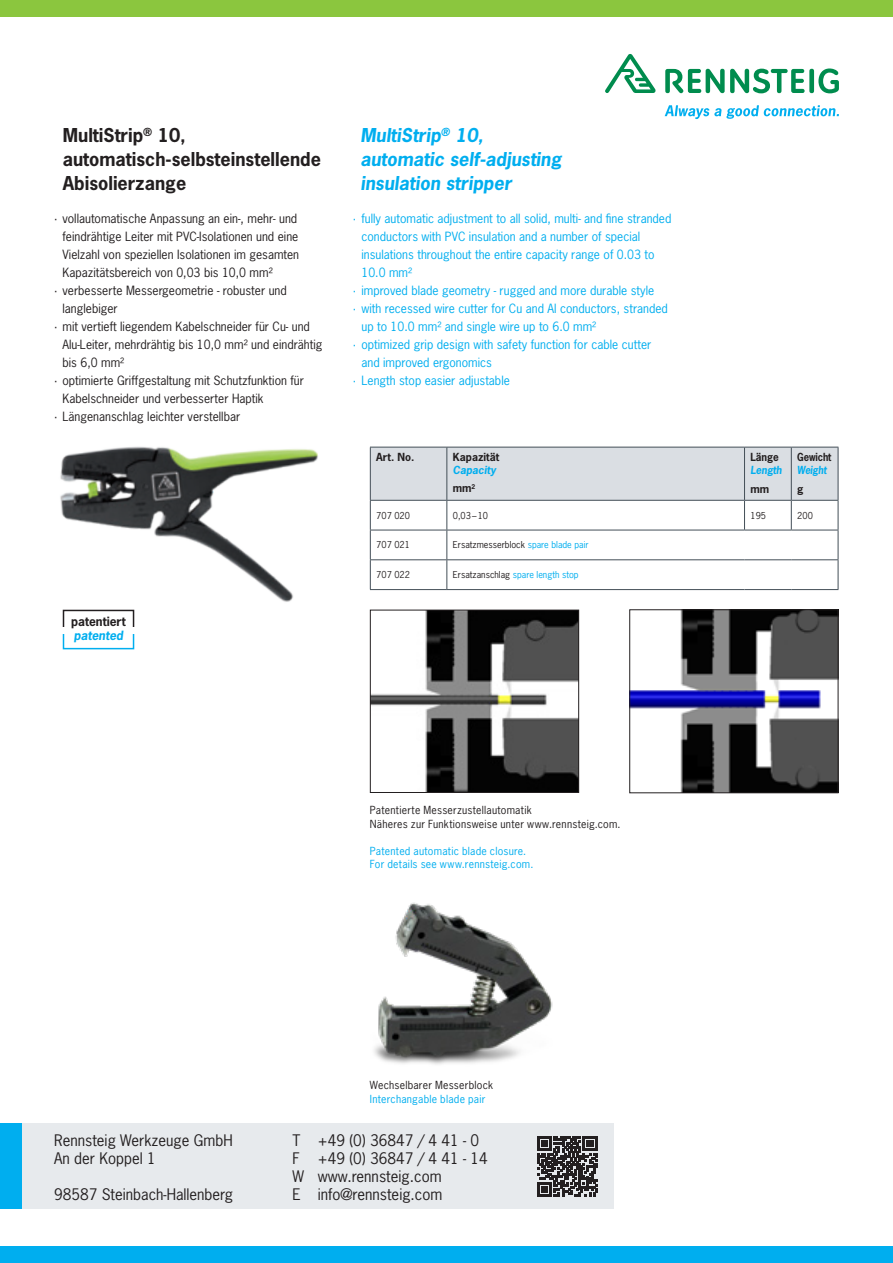
<style>
.page{position:relative;width:893px;height:1263px;background:#fff}
.page>*{position:absolute;margin:0;border:0;box-sizing:border-box;transform-origin:0 0}
.t1{font:700 18px/24px "News Gothic Std";color:#231f20}
.t2{font:italic 700 18px/24px "News Gothic Std";color:#00aeef}
.t3{font:15px/18px "News Gothic Std";color:#231f20}
.t4{font:12px "News Gothic Std";color:#231f20}
.t5{font:12px "News Gothic Std";color:#00aeef}
.t6{font:700 12px "News Gothic Std";color:#231f20}
.t7{font:italic 700 12px "News Gothic Std";color:#00aeef}
.t8{font:10.5px/13.5px "News Gothic Std";letter-spacing:.02em;color:#231f20}
.t9{font:10.5px/13.5px "News Gothic Std";letter-spacing:.02em;color:#00aeef}
.t10{font:700 10.5px "News Gothic Std";letter-spacing:-.005em;color:#231f20}
.t11{font:italic 700 10.5px/18.6px "News Gothic Std";letter-spacing:-.01em;color:#00aeef}
.t12{font:700 10.5px "News Gothic Std";letter-spacing:-.005em;color:#231f20;scale:.9 1}
.t13{font:italic 700 10.5px "News Gothic Std";letter-spacing:-.01em;color:#00aeef;scale:.95 1}
.t14{font:italic 700 10.5px "News Gothic Std";letter-spacing:-.01em;color:#00aeef;scale:.9 1}
.t15{font:700 10.5px "News Gothic Std";letter-spacing:-.005em;color:#231f20;scale:.95 1}
.t16{font:9px "News Gothic Std";color:#231f20}
.t17{font:9px "News Gothic Std";color:#00aeef}
.s1{font-style:normal;color:#231f20}
.s2{color:#00aeef}
.s3{color:#231f20}
</style>
<div class="page">
<div style="left:0;top:0;width:893px;height:17px;background:#8bc63e"></div>
<div style="left:0;top:1246px;width:893px;height:17px;background:#00aeef"></div>
<svg style="left:665px;top:105px;width:174px;height:14px"></svg>
<svg style="left:605px;top:54px;width:234px;height:39px"></svg>
<svg style="left:370px;top:447px;width:469px;height:142px"></svg>
<hr style="left:370px;top:589px;width:77px;height:1px;background:#434e57">
<hr style="left:447px;top:589px;width:297px;height:1px;background:#434e57">
<hr style="left:744px;top:589px;width:47px;height:1px;background:#434e57">
<hr style="left:791px;top:589px;width:47px;height:1px;background:#434e57">
<div style="left:63px;top:629px;width:71px;height:20px;border:2px solid #00aeef"></div>
<div style="left:61px;top:627px;width:76px;height:6px;background:#fff"></div>
<img style="left:60px;top:446px;width:258px;height:181px">
<img style="left:372px;top:612px;width:205px;height:179px">
<div style="left:370px;top:610px;width:209px;height:183px;border:1px solid #231f20"></div>
<img style="left:631px;top:611px;width:205px;height:180px">
<div style="left:629px;top:609px;width:209px;height:184px;border:1px solid #231f20"></div>
<img style="left:374px;top:902px;width:179px;height:163px">
<div style="left:12px;top:1124px;width:602px;height:85px;background:#e7eaed"></div>
<div style="left:0;top:1124px;width:21px;height:85px;background:#00aeef"></div>
<svg style="left:537px;top:1136px;width:60px;height:60px"></svg>
<h1 class="t1" style="left:63px;top:122px;width:260px">MultiStrip<sup>®</sup> 10, automatisch-selbsteinstellende<br>Abisolierzange</h1>
<h1 class="t2" style="left:360px;top:123px;width:203px">MultiStrip<sup>®</sup> 10, automatic self-adjusting insulation stripper</h1>
<p class="t4" style="left:54px;top:211px;width:245px">· vollautomatische Anpassung an ein-, mehr- und</p>
<p class="t4" style="left:63px;top:229px;width:237px">feindrähtige Leiter mit PVC-Isolationen und eine</p>
<p class="t4" style="left:63px;top:247px;width:238px">Vielzahl von speziellen Isolationen im gesamten</p>
<p class="t4" style="left:63px;top:265px;width:212px">Kapazitätsbereich von 0,03 bis 10,0 mm²</p>
<p class="t4" style="left:54px;top:283px;width:234px">· verbesserte Messergeometrie - robuster und</p>
<p class="t4" style="left:63px;top:301px;width:57px">langlebiger</p>
<p class="t4" style="left:54px;top:319px;width:257px">· mit vertieft liegendem Kabelschneider für Cu- und</p>
<p class="t4" style="left:63px;top:337px;width:261px">Alu-Leiter, mehrdrähtig bis 10,0 mm² und eindrähtig</p>
<p class="t4" style="left:63px;top:355px;width:63px">bis 6,0 mm²</p>
<p class="t4" style="left:54px;top:373px;width:251px">· optimierte Griffgestaltung mit Schutzfunktion für</p>
<p class="t4" style="left:63px;top:391px;width:203px">Kabelschneider und verbesserter Haptik</p>
<p class="t4" style="left:54px;top:409px;width:188px">· Längenanschlag leichter verstellbar</p>
<p class="t6" style="left:71px;top:614px;width:56px">patentiert</p>
<p class="t7" style="left:74px;top:628px;width:51px">patented</p>
<p class="t5" style="left:353px;top:211px;width:320px">· fully automatic adjustment to all solid, multi- and fine stranded</p>
<p class="t5" style="left:361px;top:229px;width:280px">conductors with PVC insulation and a number of special</p>
<p class="t5" style="left:361px;top:247px;width:295px">insulations throughout the entire capacity range of 0.03 to</p>
<p class="t5" style="left:361px;top:265px;width:52px">10.0 mm²</p>
<p class="t5" style="left:353px;top:283px;width:303px">· improved blade geometry - rugged and more durable style</p>
<p class="t5" style="left:353px;top:301px;width:316px">· with recessed wire cutter for Cu and Al conductors, stranded</p>
<p class="t5" style="left:361px;top:319px;width:236px">up to 10.0 mm² and single wire up to 6.0 mm²</p>
<p class="t5" style="left:353px;top:337px;width:300px">· optimized grip design with safety function for cable cutter</p>
<p class="t5" style="left:361px;top:355px;width:132px">and improved ergonomics</p>
<p class="t5" style="left:353px;top:373px;width:158px">· Length stop easier adjustable</p>
<p class="t10" style="left:376px;top:450px;width:40px">Art. No.</p>
<p class="t10" style="left:453px;top:450px;width:48px">Kapazität</p>
<p class="t11" style="left:453px;top:461px;width:45px">Capacity <span class="s1">mm</span><sup>2</sup></p>
<p class="t15" style="left:750px;top:450px;width:31px">Länge</p>
<p class="t13" style="left:750px;top:463px;width:34px">Length</p>
<p class="t10" style="left:750px;top:482px;width:20px">mm</p>
<p class="t12" style="left:797px;top:450px;width:39px">Gewicht</p>
<p class="t14" style="left:797px;top:463px;width:34px">Weight</p>
<p class="t10" style="left:797px;top:482px;width:8px">g</p>
<p class="t16" style="left:376px;top:509px;width:35px">707 020</p>
<p class="t16" style="left:453px;top:509px;width:37px">0,03–10</p>
<p class="t16" style="left:750px;top:509px;width:17px">195</p>
<p class="t16" style="left:797px;top:509px;width:17px">200</p>
<p class="t16" style="left:376px;top:539px;width:35px">707 021</p>
<p class="t16" style="left:453px;top:539px;width:137px">Ersatzmesserblock <span class="s2">spare blade pair</span></p>
<p class="t16" style="left:376px;top:569px;width:35px">707 022</p>
<p class="t17" style="left:453px;top:569px;width:127px"><span class="s3">Ersatzanschlag</span> spare length stop</p>
<p class="t8" style="left:370px;top:803px;width:252px">Patentierte Messerzustellautomatik<br>Näheres zur Funktionsweise unter www.rennsteig.com.</p>
<p class="t9" style="left:370px;top:844px;width:165px">Patented automatic blade closure.<br>For details see www.rennsteig.com.</p>
<p class="t8" style="left:370px;top:1078px;width:125px">Wechselbarer Messerblock</p>
<p class="t9" style="left:370px;top:1092px;width:117px">Interchangable blade pair</p>
<p class="t3" style="left:54px;top:1131px;width:180px">Rennsteig Werkzeuge GmbH</p>
<p class="t3" style="left:292px;top:1131px;width:188px">T +49 (0) 36847 / 4 41 - 0</p>
<p class="t3" style="left:54px;top:1149px;width:103px">An der Koppel 1</p>
<p class="t3" style="left:292px;top:1149px;width:197px">F +49 (0) 36847 / 4 41 - 14<br>W www.rennsteig.com</p>
<p class="t3" style="left:54px;top:1185px;width:180px">98587 Steinbach-Hallenberg</p>
<p class="t3" style="left:292px;top:1185px;width:152px">E info@rennsteig.com</p>
</div>
